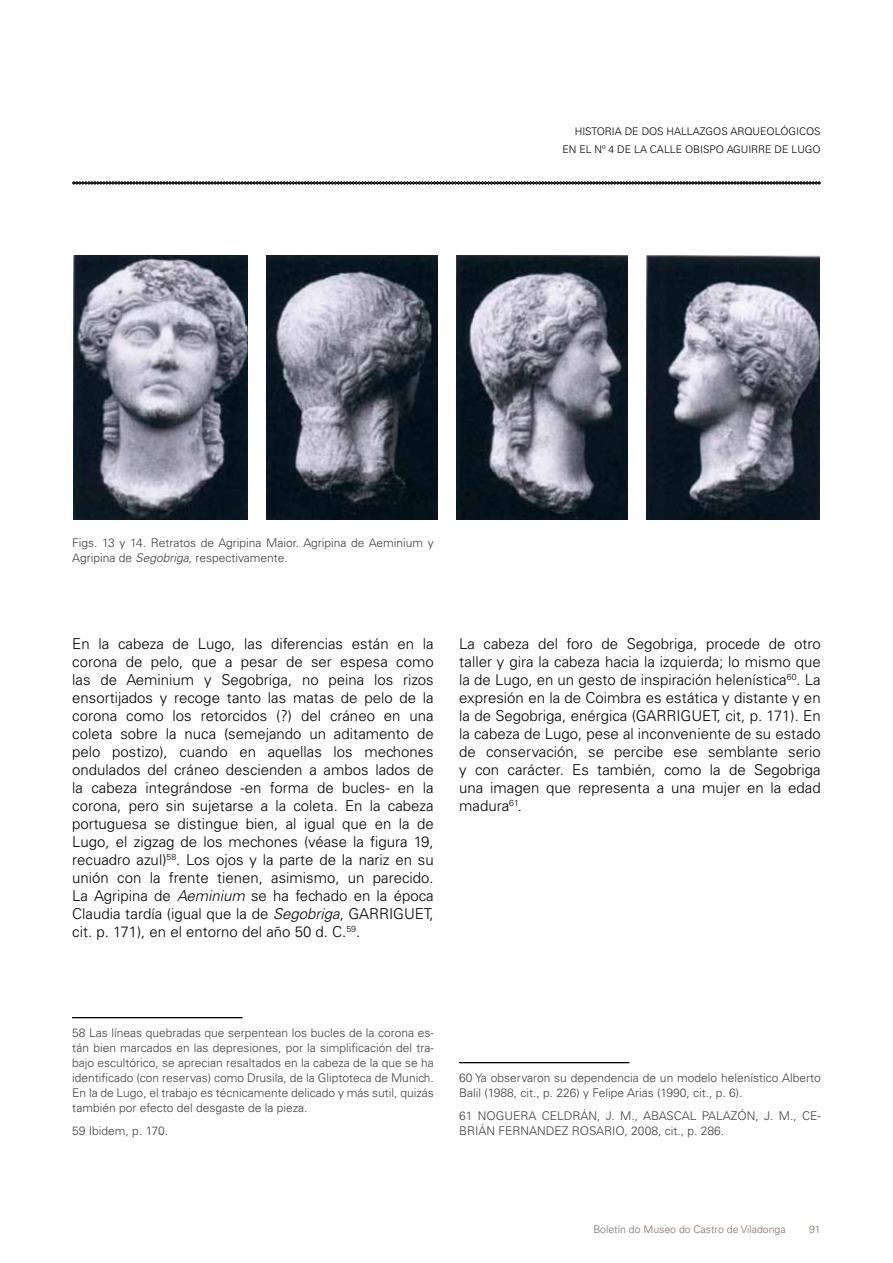
<style>
.page{position:relative;width:893px;height:1263px;background:#fff}
.page>*{position:absolute;margin:0;border:0;box-sizing:border-box;transform-origin:0 0}
.t1{font:300 15px/18px "Univers LT Std";color:#000;text-align:justify}
.t2{font:300 12px/15px "Univers LT Std";color:#3e3d40}
.t3{font:300 10.5px/18px "Univers LT Std";color:#000;text-align:right}
.t4{font:300 10.5px "Univers LT Std";color:#827061}
.s1{font-style:italic}
.s2{color:#707172}
</style>
<div class="page">
<svg style="left:72px;top:181px;width:749px;height:4px;background:#616161"></svg>
<svg style="left:72px;top:1017px;width:171px;height:1px"></svg>
<svg style="left:459px;top:1062px;width:170px;height:1px"></svg>
<img style="left:73px;top:256px;width:747px;height:263px">
<div style="left:628px;top:246px;width:17px;height:292px;background:#fff"></div>
<div style="left:438px;top:246px;width:17px;height:281px;background:#fff"></div>
<div style="left:249px;top:246px;width:17px;height:281px;background:#fff"></div>
<p class="t3" style="left:562px;top:122px;width:260px">HISTORIA DE DOS HALLAZGOS ARQUEOLÓGICOS<br>EN EL Nº 4 DE LA CALLE OBISPO AGUIRRE DE LUGO</p>
<p class="t2" style="left:72px;top:535px;width:363px">Figs. 13 y 14. Retratos de Agripina Maior. Agripina de Aeminium y<br>Agripina de <span class="s1">Segobriga,</span> respectivamente.</p>
<p class="t1" style="left:72px;top:634px;width:363px">En la cabeza de Lugo, las diferencias están en la corona de pelo, que a pesar de ser espesa como las de Aeminium y Segobriga, no peina los rizos ensortijados y recoge tanto las matas de pelo de la corona como los retorcidos (?) del cráneo en una coleta sobre la nuca (semejando un aditamento de pelo postizo), cuando en aquellas los mechones ondulados del cráneo descienden a ambos lados de la cabeza integrándose -en forma de bucles- en la corona, pero sin sujetarse a la coleta. En la cabeza portuguesa se distingue bien, al igual que en la de Lugo, el zigzag de los mechones (véase la figura 19, recuadro azul)<sup>58</sup>. Los ojos y la parte de la nariz en su unión con la frente tienen, asimismo, un parecido.<br>La Agripina de <span class="s1">Aeminium</span> se ha fechado en la época Claudia tardía (igual que la de <span class="s1">Segobriga</span>, GARRIGUET, cit. p. 171), en el entorno del año 50 d. C.<sup>59</sup>.</p>
<p class="t1" style="left:459px;top:634px;width:363px">La cabeza del foro de Segobriga, procede de otro taller y gira la cabeza hacia la izquierda; lo mismo que la de Lugo, en un gesto de inspiración helenística<sup>60</sup>. La expresión en la de Coimbra es estática y distante y en la de Segobriga, enérgica (GARRIGUET, cit, p. 171). En la cabeza de Lugo, pese al inconveniente de su estado de conservación, se percibe ese semblante serio y con carácter. Es también, como la de Segobriga una imagen que representa a una mujer en la edad madura<sup>61</sup>.</p>
<p class="t2" style="left:72px;top:1025px;width:363px;text-align:justify">58 Las líneas quebradas que serpentean los bucles de la corona es&shy;tán bien marcados en las depresiones, por la simplificación del tra&shy;bajo escultórico, se aprecian resaltados en la cabeza de la que se ha identificado (con reservas) como Drusila, de la Gliptoteca de Munich.<br>En la de Lugo, el trabajo es técnicamente delicado y más sutil, quizás también por efecto del desgaste de la pieza.</p>
<p class="t2" style="left:72px;top:1124px;width:97px">59 Ibidem, p. 170.</p>
<p class="t2" style="left:459px;top:1070px;width:363px">60 Ya observaron su dependencia de un modelo helenístico Alberto<br>Balil (1988, cit., p. 226) y Felipe Arias (1990, cit., p. 6).</p>
<p class="t2" style="left:459px;top:1109px;width:363px">61 NOGUERA CELDRÁN, J. M., ABASCAL PALAZÓN, J. M., CE-<br>BRIÁN FERNANDEZ ROSARIO, 2008, cit., p. 286.</p>
<p class="t4" style="left:593px;top:1223px;width:194px"><span class="s2">Boletín do</span> Museo do Castro de Viladonga</p>
<p class="t4" style="left:809px;top:1223px;width:13px">91</p>
</div>
